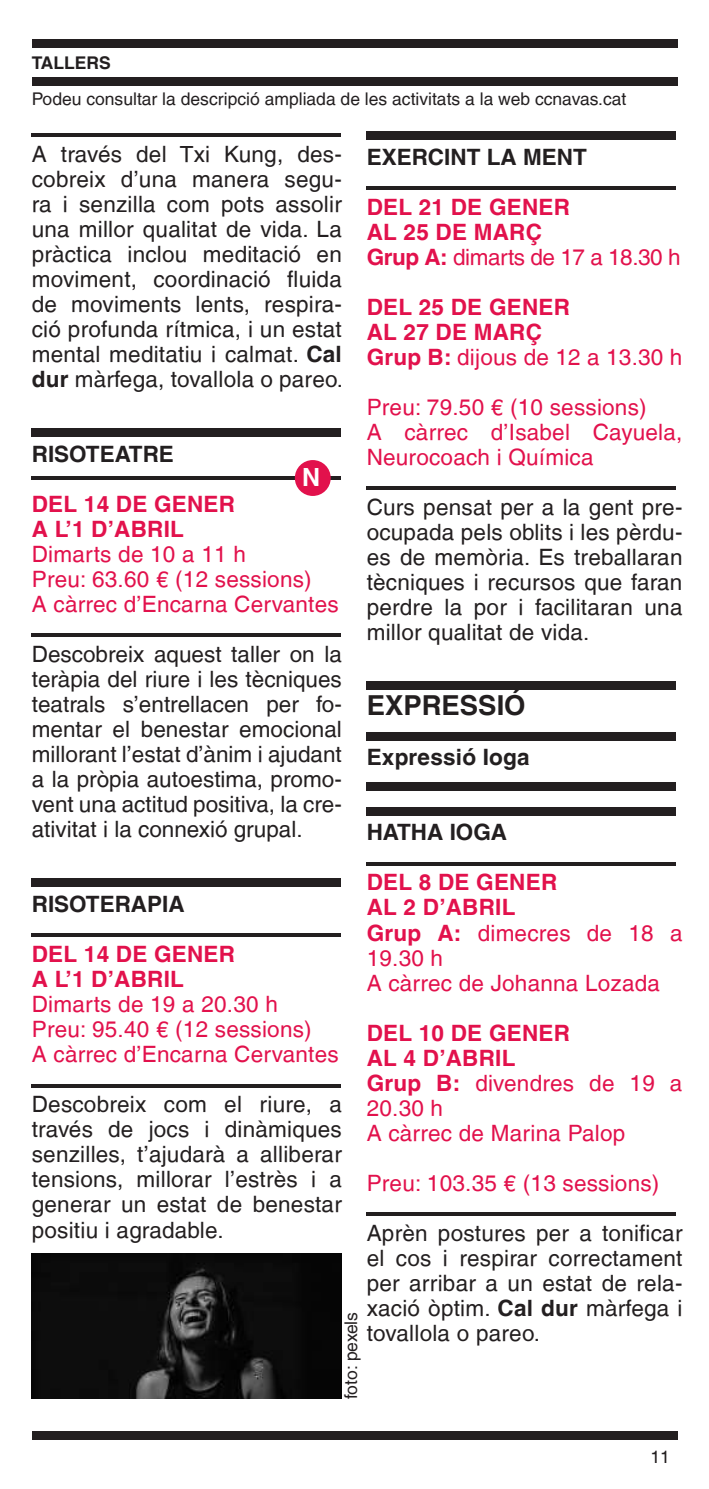
<style>
.page{position:relative;width:709px;height:1489px;background:#fff}
.page>*{position:absolute;margin:0;border:0;box-sizing:border-box;transform-origin:0 0}
.t1{font:700 27.5px "Helvetica LT";color:#231f20}
.t2{font:700 25px "Helvetica LT";color:#fff}
.t3{font:22.5px/25px "Helvetica LT";letter-spacing:.01em;color:#231f20;text-align:justify}
.t4{font:22.5px/25px "Helvetica LT";letter-spacing:.01em;color:#e2114c}
.t5{font:700 22.5px/25px "Helvetica LT";letter-spacing:.01em;color:#e2114c}
.t6{font:700 22.5px "Helvetica LT";color:#231f20}
.t7{font:17.5px "Helvetica LT";color:#231f20}
.t8{font:700 17.5px "Helvetica LT";color:#231f20}
.s1{font-weight:700}
.s2{font-weight:400}
</style>
<div class="page">
<div style="left:32px;top:1431px;width:645px;height:8px;background:#231f20"></div>
<div style="left:32px;top:39px;width:645px;height:8px;background:#231f20"></div>
<div style="left:32px;top:77px;width:645px;height:9px;background:#231f20"></div>
<hr style="left:32px;top:133px;width:309px;height:4px;background:#231f20">
<div style="left:32px;top:428px;width:309px;height:9px;background:#231f20"></div>
<svg style="left:32px;top:476px;width:309px;height:3px"></svg>
<div style="left:295px;top:460px;width:36px;height:36px;background:#e2114c;border-radius:50%"></div>
<hr style="left:32px;top:633px;width:309px;height:4px;background:#231f20">
<div style="left:32px;top:878px;width:309px;height:9px;background:#231f20"></div>
<hr style="left:32px;top:933px;width:309px;height:4px;background:#231f20">
<svg style="left:32px;top:1084px;width:309px;height:3px"></svg>
<div style="left:367px;top:131px;width:309px;height:9px;background:#231f20"></div>
<hr style="left:367px;top:186px;width:309px;height:4px;background:#231f20">
<hr style="left:367px;top:486px;width:309px;height:4px;background:#231f20">
<div style="left:367px;top:681px;width:309px;height:9px;background:#231f20"></div>
<div style="left:367px;top:731px;width:309px;height:9px;background:#231f20"></div>
<div style="left:367px;top:781px;width:309px;height:9px;background:#231f20"></div>
<div style="left:367px;top:806px;width:309px;height:9px;background:#231f20"></div>
<svg style="left:367px;top:862px;width:309px;height:3px"></svg>
<svg style="left:367px;top:1212px;width:309px;height:3px"></svg>
<img style="left:32px;top:1253px;width:310px;height:145px">
<p class="t8" style="left:32px;top:52px;width:81px">TALLERS</p>
<p class="t7" style="left:32px;top:88px;width:596px">Podeu consultar la descripció ampliada de les activitats a la web ccnavas.cat</p>
<p class="t3" style="left:32px;top:141px;width:313px">A través del Txi Kung, des&shy;cobreix d’una manera segu&shy;ra i senzilla com pots assolir una millor qualitat de vida. La pràctica inclou meditació en moviment, coordinació fluida de moviments lents, respira&shy;ció profunda rítmica, i un estat mental meditatiu i calmat. <span class="s1">Cal dur</span> màrfega, tovallola o pareo.</p>
<p class="t6" style="left:367px;top:143px;width:222px">EXERCINT LA MENT</p>
<p class="t5" style="left:367px;top:194px;width:315px">DEL 21 DE GENER<br>AL 25 DE MARÇ<br>Grup A: <span class="s2">dimarts de 17 a 18.30 h</span></p>
<p class="t5" style="left:367px;top:294px;width:317px">DEL 25 DE GENER<br>AL 27 DE MARÇ<br>Grup B: <span class="s2">dijous de 12 a 13.30 h</span></p>
<p class="t4" style="left:367px;top:395px;width:317px">Preu: 79.50 € (10 sessions)<br>A càrrec d’Isabel Cayuela,<br>Neurocoach i Química</p>
<p class="t3" style="left:367px;top:495px;width:317px">Curs pensat per a la gent pre&shy;ocupada pels oblits i les pèrdu&shy;es de memòria. Es treballaran tècniques i recursos que faran perdre la por i facilitaran una millor qualitat de vida.</p>
<p class="t6" style="left:32px;top:440px;width:144px">RISOTEATRE</p>
<p class="t2" style="left:302px;top:462px;width:20px">N</p>
<p class="t5" style="left:32px;top:491px;width:205px">DEL 14 DE GENER<br>A L’1 D’ABRIL</p>
<p class="t4" style="left:32px;top:541px;width:308px">Dimarts de 10 a 11 h<br>Preu: 63.60 € (12 sessions)<br>A càrrec d’Encarna Cervantes</p>
<p class="t3" style="left:32px;top:641px;width:311px">Descobreix aquest taller on la teràpia del riure i les tècniques teatrals s’entrellacen per fo&shy;mentar el benestar emocional millorant l’estat d’ànim i ajudant a la pròpia autoestima, promo&shy;vent una actitud positiva, la cre&shy;ativitat i la connexió grupal.</p>
<p class="t1" style="left:367px;top:689px;width:160px">EXPRESSIÓ</p>
<p class="t6" style="left:367px;top:743px;width:164px">Expressió Ioga</p>
<p class="t6" style="left:367px;top:818px;width:142px">HATHA IOGA</p>
<p class="t4" style="left:367px;top:870px;width:317px"><span class="s1">DEL 8 DE GENER<br>AL 2 D’ABRIL<br>Grup A:</span> dimecres de 18 a<br>19.30 h<br>A càrrec de Johanna Lozada</p>
<p class="t4" style="left:367px;top:1020px;width:317px"><span class="s1">DEL 10 DE GENER<br>AL 4 D’ABRIL<br>Grup B:</span> divendres de 19 a<br>20.30 h<br>A càrrec de Marina Palop</p>
<p class="t4" style="left:367px;top:1170px;width:294px">Preu: 103.35 € (13 sessions)</p>
<p class="t3" style="left:367px;top:1220px;width:317px">Aprèn postures per a tonificar el cos i respirar correctament per arribar a un estat de rela&shy;xació òptim. <span class="s1">Cal dur</span> màrfega i tovallola o pareo.</p>
<p class="t6" style="left:32px;top:890px;width:154px">RISOTERAPIA</p>
<p class="t5" style="left:32px;top:941px;width:205px">DEL 14 DE GENER<br>A L’1 D’ABRIL</p>
<p class="t4" style="left:32px;top:991px;width:308px">Dimarts de 19 a 20.30 h<br>Preu: 95.40 € (12 sessions)<br>A càrrec d’Encarna Cervantes</p>
<p class="t3" style="left:32px;top:1091px;width:311px">Descobreix com el riure, a través de jocs i dinàmiques senzilles, t’ajudarà a alliberar tensions, millorar l’estrès i a generar un estat de benestar positiu i agradable.</p>
<p class="t7" style="left:341px;top:1398px;width:89px;rotate:-90deg">foto: pexels</p>
<p class="t7" style="left:650px;top:1445px;width:21px">11</p>
</div>
